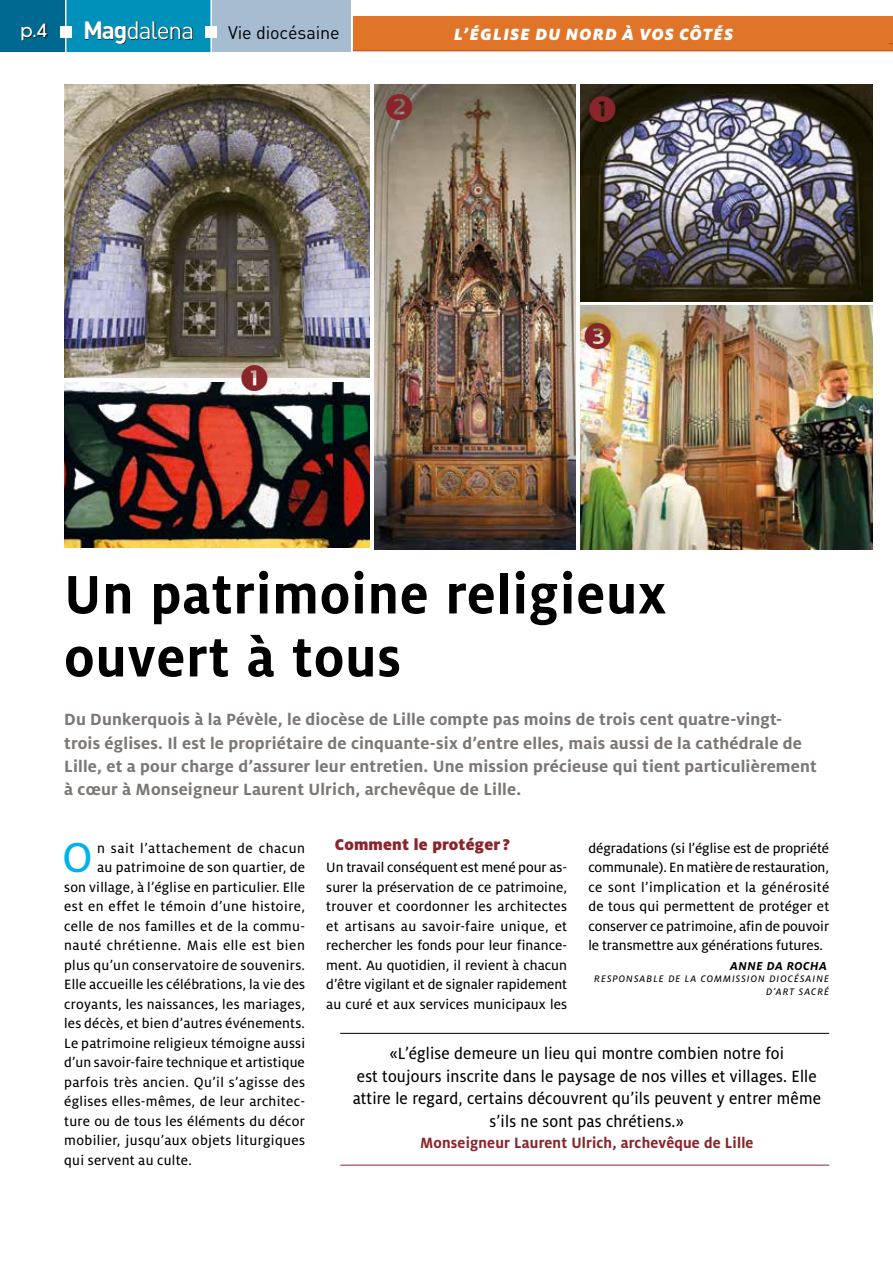
<style>
.page{position:relative;width:893px;height:1263px;background:#fff}
.page>*{position:absolute;margin:0;border:0;box-sizing:border-box;transform-origin:0 0}
.t1{font:700 60px/63px "Milo OT";letter-spacing:.02em;color:#000;scale:.94 1}
.t2{font:46.35px "Milo OT Text";color:#00b1eb}
.t3{font:24.75px "DIN";letter-spacing:-.05em;color:#fff}
.t4{font:700 18px/23.2px "Milo OT";letter-spacing:.01em;color:#7c7674}
.t5{font:18px/22.5px "Milo OT Text";letter-spacing:.01em;color:#000;text-align:center;scale:.95 1}
.t6{font:italic 900 18px "Milo OT";letter-spacing:.07em;color:#fff}
.t7{font:18px "DIN";letter-spacing:-.01em;color:#000}
.t8{font:500 18px "Avant Garde";color:#fff}
.t9{font:900 17.25px "Milo OT";letter-spacing:.01em;color:#89252b}
.t10{font:700 16.5px "Milo OT";letter-spacing:.01em;color:#89252b;scale:.95 1}
.t11{font:15px/19.5px "Milo OT Text";letter-spacing:.02em;color:#000;text-align:justify}
.t12{font:15px "Milo OT Text";letter-spacing:.04em;color:#000}
.t13{font:italic 700 12.75px "Milo OT";letter-spacing:.04em;color:#000}
.t14{font:10.5px/12.6px "Milo OT Text Ita";letter-spacing:.1em;color:#000;text-align:right}
.s1{font-weight:700}
</style>
<div class="page">
<div style="left:209px;top:0;width:142px;height:51px;background:#a6bcd1"></div>
<div style="left:66px;top:0;width:145px;height:51px;background:#0091ba"></div>
<div style="left:0;top:0;width:66px;height:51px;background:#006991"></div>
<svg style="left:22px;top:24px;width:25px;height:17px"></svg>
<div style="left:60px;top:26px;width:11px;height:12px;background:#fff"></div>
<hr style="left:65px;top:0;width:2px;height:53px;background:#fff">
<svg style="left:86px;top:21px;width:107px;height:23px"></svg>
<div style="left:206px;top:26px;width:11px;height:12px;background:#fff"></div>
<hr style="left:210px;top:0;width:2px;height:58px;background:#fff">
<img style="left:64px;top:382px;width:306px;height:166px">
<img style="left:580px;top:84px;width:292px;height:217px">
<img style="left:580px;top:306px;width:292px;height:244px">
<img style="left:374px;top:84px;width:202px;height:466px">
<img style="left:64px;top:84px;width:306px;height:294px">
<hr style="left:340px;top:1033px;width:489px;height:1px;background:#000">
<hr style="left:340px;top:1165px;width:489px;height:1px;background:#89252b">
<div style="left:353px;top:16px;width:540px;height:34px;background:#e0752a"></div>
<hr style="left:353px;top:50px;width:540px;height:1px;background:#c5451d">
<svg style="left:386px;top:94px;width:26px;height:26px"></svg>
<svg style="left:590px;top:96px;width:26px;height:26px"></svg>
<svg style="left:585px;top:323px;width:26px;height:26px"></svg>
<svg style="left:242px;top:364px;width:26px;height:27px"></svg>
<p class="t8" style="left:20px;top:19px;width:28px">p.4</p>
<h3 class="t3" style="left:83px;top:14px;width:113px"><span class="s1">Mag</span>dalena</h3>
<p class="t7" style="left:228px;top:21px;width:113px">Vie diocésaine</p>
<p class="t6" style="left:454px;top:24px;width:281px">L’ÉGLISE DU NORD À VOS CÔTÉS</p>
<h1 class="t1" style="left:64px;top:563px;width:642px">Un patrimoine religieux ouvert à tous</h1>
<p class="t4" style="left:64px;top:708px;width:754px">Du Dunkerquois à la Pévèle, le diocèse de Lille compte pas moins de trois cent quatre-vingt&shy;trois églises. Il est le propriétaire de cinquante-six d’entre elles, mais aussi de la cathédrale de Lille, et a pour charge d’assurer leur entretien. Une mission précieuse qui tient particulièrement à cœur à Monseigneur Laurent Ulrich, archevêque de Lille.</p>
<h2 class="t2" style="left:62px;top:832px;width:32px">O</h2>
<p class="t12" style="left:97px;top:840px;width:209px">n sait l’attachement de chacun</p>
<p class="t11" style="left:97px;top:858px;width:209px">au patrimoine de son quartier, de</p>
<p class="t11" style="left:64px;top:877px;width:242px">son village, à l’église en particulier. Elle</p>
<p class="t11" style="left:64px;top:897px;width:242px">est en effet le témoin d’une histoire,</p>
<p class="t11" style="left:64px;top:916px;width:242px">celle de nos familles et de la commu-</p>
<p class="t11" style="left:64px;top:936px;width:242px">nauté chrétienne. Mais elle est bien</p>
<p class="t11" style="left:64px;top:955px;width:242px">plus qu’un conservatoire de souvenirs.</p>
<p class="t11" style="left:64px;top:975px;width:242px">Elle accueille les célébrations, la vie des</p>
<p class="t11" style="left:64px;top:994px;width:242px">croyants, les naissances, les mariages,</p>
<p class="t11" style="left:64px;top:1014px;width:242px">les décès, et bien d’autres événements.</p>
<p class="t11" style="left:64px;top:1033px;width:242px">Le patrimoine religieux témoigne aussi</p>
<p class="t11" style="left:64px;top:1053px;width:242px">d’un savoir-faire technique et artistique</p>
<p class="t11" style="left:64px;top:1072px;width:242px">parfois très ancien. Qu’il s’agisse des</p>
<p class="t11" style="left:64px;top:1092px;width:242px">églises elles-mêmes, de leur architec-</p>
<p class="t11" style="left:64px;top:1111px;width:242px">ture ou de tous les éléments du décor</p>
<p class="t11" style="left:64px;top:1131px;width:242px">mobilier, jusqu’aux objets liturgiques</p>
<p class="t11" style="left:64px;top:1150px;width:129px">qui servent au culte.</p>
<p class="t9" style="left:335px;top:834px;width:177px">Comment le protéger ?</p>
<p class="t11" style="left:326px;top:858px;width:242px">Un travail conséquent est mené pour as&shy;surer la préservation de ce patrimoine, trouver et coordonner les architectes et artisans au savoir-faire unique, et rechercher les fonds pour leur finance&shy;ment. Au quotidien, il revient à chacun d’être vigilant et de signaler rapidement au curé et aux services municipaux les</p>
<p class="t11" style="left:588px;top:838px;width:242px">dégradations (si l’église est de propriété communale). En matière de restauration, ce sont l’implication et la générosité de tous qui permettent de protéger et conserver ce patrimoine, afin de pouvoir le transmettre aux générations futures.</p>
<p class="t13" style="left:730px;top:958px;width:98px">ANNE DA ROCHA</p>
<p class="t14" style="left:594px;top:973px;width:236px">RESPONSABLE DE LA COMMISSION DIOCÉSAINE<br>D’ART SACRÉ</p>
<p class="t5" style="left:353px;top:1042px;width:494px">«L’église demeure un lieu qui montre combien notre foi<br>est toujours inscrite dans le paysage de nos villes et villages. Elle attire le regard, certains découvrent qu’ils peuvent y entrer même s’ils ne sont pas chrétiens.»</p>
<p class="t10" style="left:420px;top:1133px;width:352px">Monseigneur Laurent Ulrich, archevêque de Lille</p>
</div>
